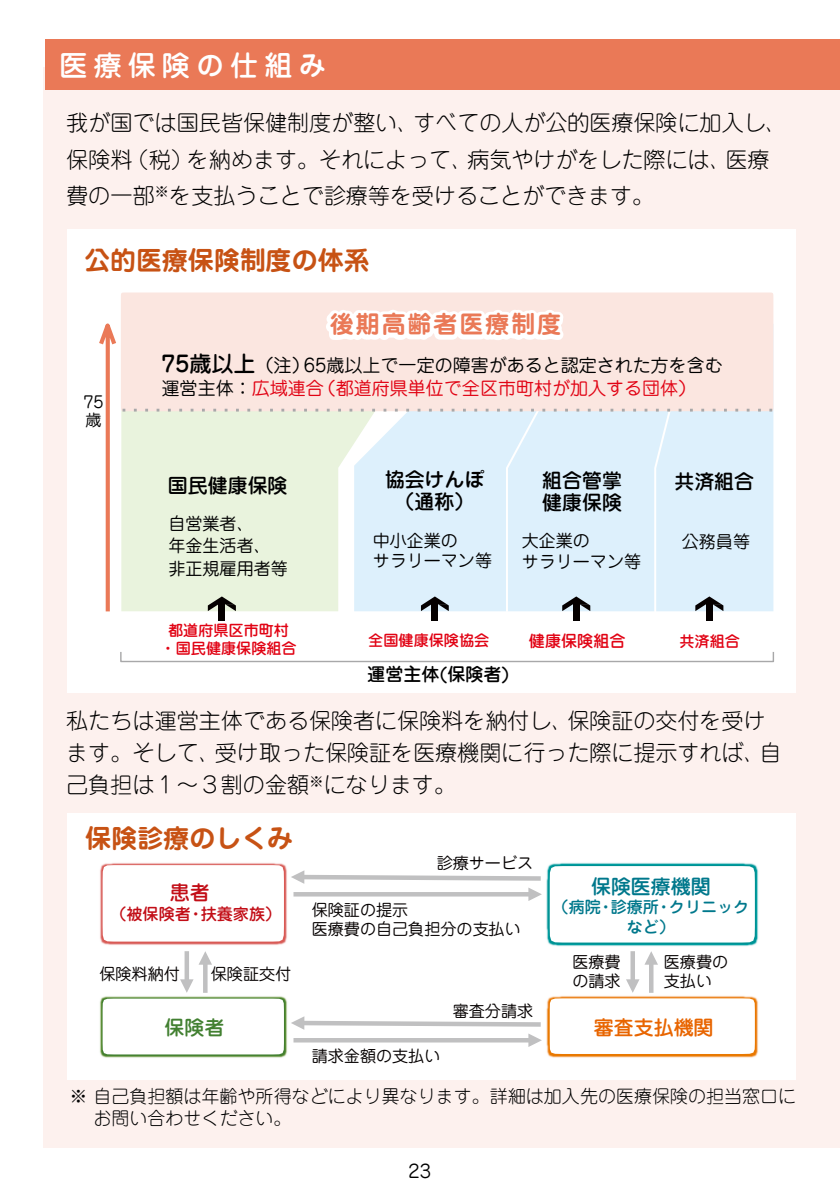
<style>
.page{position:relative;width:840px;height:1191px;background:#fff}
.page>*{position:absolute;margin:0;border:0;box-sizing:border-box;transform-origin:0 0}
.t1{font:500 28px "Jun 34 Pro";letter-spacing:.215em;color:#fff}
.t2{font:700 26px "Jun 501 Pro";color:#c75214}
.t3{font:700 24px "Jun 501 Pro";letter-spacing:.08em;color:#ea7957}
.t4{font:300 22px/36px "Jun 101 Pro";color:#000}
.t5{font:500 20px/22px "Jun 34 Pro";color:#000;text-align:center}
.t6{font:500 20px "Jun 34 Pro";color:#00788c}
.t7{font:500 20px "Jun 34 Pro";color:#e86501}
.t8{font:500 20px "Jun 34 Pro";color:#428031}
.t9{font:500 20px "Jun 34 Pro";color:#c20e17}
.t10{font:18px/22.6px "Jun 201 Pro";color:#000}
.t11{font:300 18px/21.8px "Jun 101 Pro";color:#000}
.t12{font:500 18px "Jun 34 Pro";color:#000}
.t13{font:17px/22px "Jun 201 Pro";color:#000}
.t14{font:16px/19.2px "Jun 201 Pro";color:#050000}
.t15{font:500 16px/19.2px "Jun 34 Pro";color:#00788c;text-align:center}
.t16{font:500 16px "Jun 34 Pro";color:#c20e17}
.t17{font:500 16px "Jun 34 Pro";color:#e10314}
.t18{font:16px/18.2px "Jun 201 Pro";color:#000}
.t19{font:500 15.2px/18px "Jun 34 Pro";color:#e10314;text-align:center}
.s1{font-family:"Jun 34 Pro";font-weight:500;font-size:22px}
.s2{color:#e10314}
</style>
<div class="page">
<div style="left:43px;top:67px;width:796px;height:1081px;background:#fdf1ee"></div>
<div style="left:67px;top:813px;width:728px;height:266px;background:#fff"></div>
<div style="left:67px;top:230px;width:728px;height:463px;background:#fff"></div>
<div style="left:45px;top:39px;width:794px;height:51px;background:#ea7957"></div>
<img style="left:100px;top:863px;width:187px;height:82px">
<svg style="left:102px;top:865px;width:182px;height:76px"></svg>
<img style="left:100px;top:996px;width:187px;height:62px">
<svg style="left:102px;top:998px;width:182px;height:56px"></svg>
<img style="left:548px;top:862px;width:211px;height:84px">
<img style="left:547px;top:995px;width:211px;height:63px">
<svg style="left:291px;top:866px;width:463px;height:76px"></svg>
<svg style="left:291px;top:998px;width:463px;height:56px"></svg>
<svg style="left:630px;top:951px;width:4px;height:28px"></svg>
<svg style="left:626px;top:979px;width:13px;height:13px"></svg>
<div style="left:648px;top:962px;width:5px;height:30px;background:#c0c0c1"></div>
<svg style="left:645px;top:951px;width:12px;height:13px"></svg>
<div style="left:184px;top:951px;width:5px;height:30px;background:#c0c0c1"></div>
<svg style="left:180px;top:979px;width:13px;height:13px"></svg>
<hr style="left:203px;top:962px;width:4px;height:30px;background:#c0c0c1">
<svg style="left:199px;top:951px;width:13px;height:13px"></svg>
<div style="left:120px;top:651px;width:653px;height:11px;border:1px solid #a8a8a9"></div>
<div style="left:219px;top:604px;width:6px;height:16px;background:#050000"></div>
<div style="left:431px;top:604px;width:6px;height:16px;background:#050000"></div>
<div style="left:573px;top:604px;width:6px;height:16px;background:#050000"></div>
<div style="left:705px;top:604px;width:7px;height:16px;background:#050000"></div>
<svg style="left:99px;top:292px;width:674px;height:323px;background:#ebecea"></svg>
<p class="t1" style="left:60px;top:43px;width:268px">医療保険の仕組み</p>
<p class="t4" style="left:66px;top:103px;width:722px">我が国では国民皆保健制度が整い、すべての人が公的医療保険に加入し、保険料（税）を納めます。それによって、病気やけがをした際には、医療費の一部<sup>※</sup>を支払うことで診療等を受けることができます。</p>
<p class="t2" style="left:84px;top:240px;width:287px">公的医療保険制度の体系</p>
<p class="t18" style="left:83px;top:391px;width:22px">75歳</p>
<p class="t3" style="left:329px;top:305px;width:233px">後期高齢者医療制度</p>
<p class="t10" style="left:161px;top:352px;width:562px"><span class="s1">75歳以上</span>（注）65歳以上で一定の障害があると認定された方を含む運営主体：<span class="s2">広域連合（都道府県単位で全区市町村が加入する団体）</span></p>
<p class="t5" style="left:384px;top:467px;width:101px">協会けんぽ（通称）</p>
<p class="t13" style="left:372px;top:528px;width:121px;line-height:20.4px">中小企業の<br>サラリーマン等</p>
<p class="t5" style="left:542px;top:467px;width:81px;text-align:left">組合管掌健康保険</p>
<p class="t13" style="left:521px;top:529px;width:121px;line-height:20.4px">大企業の<br>サラリーマン等</p>
<p class="t13" style="left:681px;top:528px;width:70px">公務員等</p>
<p class="t5" style="left:168px;top:472px;width:121px">国民健康保険</p>
<p class="t5" style="left:674px;top:469px;width:81px">共済組合</p>
<p class="t13" style="left:168px;top:511px;width:121px">自営業者、<br>年金生活者、非正規雇用者等</p>
<p class="t19" style="left:160px;top:620px;width:137px">都道府県区市町村・国民健康保険組合</p>
<p class="t19" style="left:368px;top:629px;width:122px">全国健康保険協会</p>
<p class="t17" style="left:528px;top:628px;width:98px">健康保険組合</p>
<p class="t19" style="left:679px;top:630px;width:62px">共済組合</p>
<p class="t12" style="left:367px;top:660px;width:143px">運営主体(保険者)</p>
<p class="t4" style="left:66px;top:702px;width:716px;line-height:32px">私たちは運営主体である保険者に保険料を納付し、保険証の交付を受けます。そして、受け取った保険証を医療機関に行った際に提示すれば、自己負担は１～３割の金額<sup>※</sup>になります。</p>
<p class="t2" style="left:86px;top:817px;width:209px">保険診療のしくみ</p>
<p class="t9" style="left:170px;top:876px;width:41px">患者</p>
<p class="t16" style="left:110px;top:901px;width:172px">（被保険者・扶養家族）</p>
<p class="t14" style="left:99px;top:962px;width:82px">保険料納付</p>
<p class="t14" style="left:211px;top:962px;width:82px">保険証交付</p>
<p class="t14" style="left:436px;top:851px;width:98px">診療サービス</p>
<p class="t14" style="left:311px;top:898px;width:210px">保険証の提示<br>医療費の自己負担分の支払い</p>
<p class="t6" style="left:590px;top:870px;width:121px">保険医療機関</p>
<p class="t15" style="left:552px;top:896px;width:198px">（病院・診療所・クリニックなど）</p>
<p class="t14" style="left:572px;top:950px;width:50px">医療費の請求</p>
<p class="t14" style="left:663px;top:950px;width:66px">医療費の支払い</p>
<p class="t14" style="left:452px;top:999px;width:82px">審査分請求</p>
<p class="t8" style="left:164px;top:1012px;width:61px">保険者</p>
<p class="t7" style="left:593px;top:1011px;width:121px">審査支払機関</p>
<p class="t14" style="left:311px;top:1044px;width:130px">請求金額の支払い</p>
<p class="t11" style="left:93px;top:1083px;width:704px;text-indent:-24px">※ 自己負担額は年齢や所得などにより異なります。詳細は加入先の医療保険の担当窓口にお問い合わせください。</p>
<p class="t10" style="left:408px;top:1157px;width:24px">23</p>
</div>
